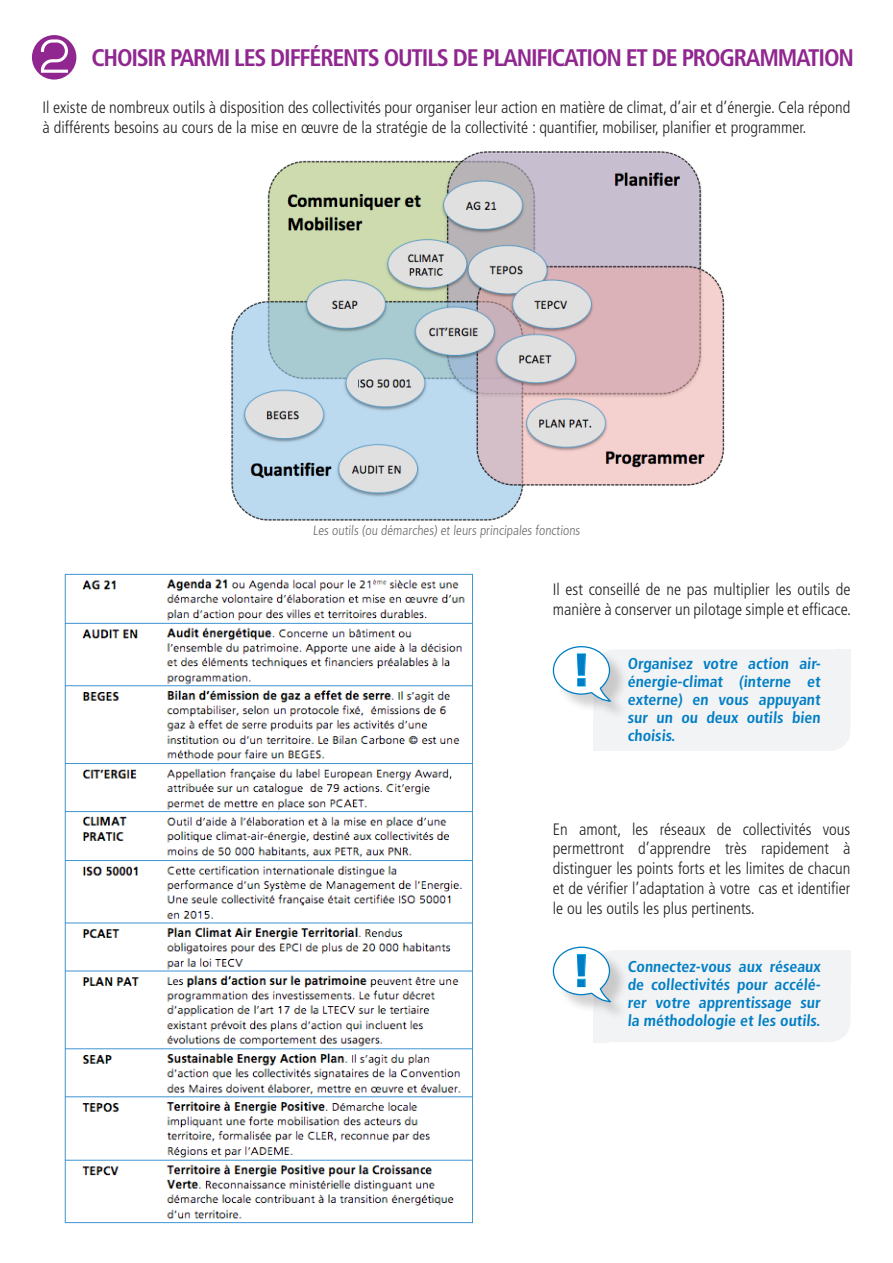
<style>
.page{position:relative;width:893px;height:1263px;background:#fff}
.page>*{position:absolute;margin:0;border:0;box-sizing:border-box;transform-origin:0 0}
.t1{font:900 condensed 45.9px "Frutiger LT Std";color:#007ec5}
.t2{font:700 condensed 24px "Frutiger LT Std";letter-spacing:-.05em;color:#90268f}
.t3{font:300 condensed 16.5px/19.8px "Frutiger LT Std";color:#231f20}
.t4{font:700 condensed 15.75px/18px "Frutiger LT Std";color:#007ec5;text-align:justify}
.t5{font:300 condensed 13.5px "Frutiger LT Std";color:#6c6d70}
</style>
<div class="page">
<img style="left:64px;top:573px;width:409px;height:651px">
<div style="left:32px;top:35px;width:44px;height:45px;background:#90268f;border-radius:50%"></div>
<svg style="left:40px;top:38px;width:29px;height:35px"></svg>
<img style="left:231px;top:151px;width:494px;height:370px">
<div style="left:593px;top:649px;width:257px;height:102px;background:#f2f3f4;border-radius:21px"></div>
<div style="left:593px;top:716px;width:17px;height:35px;background:#f2f3f4"></div>
<div style="left:834px;top:649px;width:16px;height:36px;background:#f2f3f4"></div>
<div style="left:556px;top:649px;width:73px;height:71px;background:#231f20;opacity:.2"></div>
<svg style="left:552px;top:646px;width:59px;height:56px"></svg>
<div style="left:593px;top:950px;width:257px;height:92px;background:#f2f3f4;border-radius:21px"></div>
<div style="left:593px;top:1010px;width:17px;height:32px;background:#f2f3f4"></div>
<div style="left:834px;top:950px;width:16px;height:32px;background:#f2f3f4"></div>
<div style="left:556px;top:949px;width:73px;height:72px;background:#231f20;opacity:.2"></div>
<svg style="left:552px;top:946px;width:59px;height:57px"></svg>
<p class="t2" style="left:91px;top:43px;width:764px">CHOISIR PARMI LES DIFFÉRENTS OUTILS DE PLANIFICATION ET DE PROGRAMMATION</p>
<p class="t3" style="left:43px;top:97px;width:809px">Il existe de nombreux outils à disposition des collectivités pour organiser leur action en matière de climat, d’air et d’énergie. Cela répond à différents besoins au cours de la mise en œuvre de la stratégie de la collectivité : quantifier, mobiliser, planifier et programmer.</p>
<p class="t5" style="left:313px;top:522px;width:270px">Les outils (ou démarches) et leurs principales fonctions</p>
<p class="t3" style="left:553px;top:580px;width:300px">Il est conseillé de ne pas multiplier les outils de manière à conserver un pilotage simple et efficace.</p>
<p class="t1" style="left:572px;top:642px;width:19px">!</p>
<p class="t4" style="left:627px;top:654px;width:196px">Organisez votre action air&shy;énergie-climat (interne et externe) en vous appuyant sur un ou deux outils bien choisis.</p>
<p class="t3" style="left:553px;top:819px;width:299px;text-align:justify">En amont, les réseaux de collectivités vous permettront d’apprendre très rapidement à distinguer les points forts et les limites de chacun et de vérifier l’adaptation à votre cas et identifier le ou les outils les plus pertinents.</p>
<p class="t1" style="left:572px;top:942px;width:19px">!</p>
<p class="t4" style="left:627px;top:958px;width:196px">Connectez-vous aux réseaux de collectivités pour accélé&shy;rer votre apprentissage sur la méthodologie et les outils.</p>
</div>
